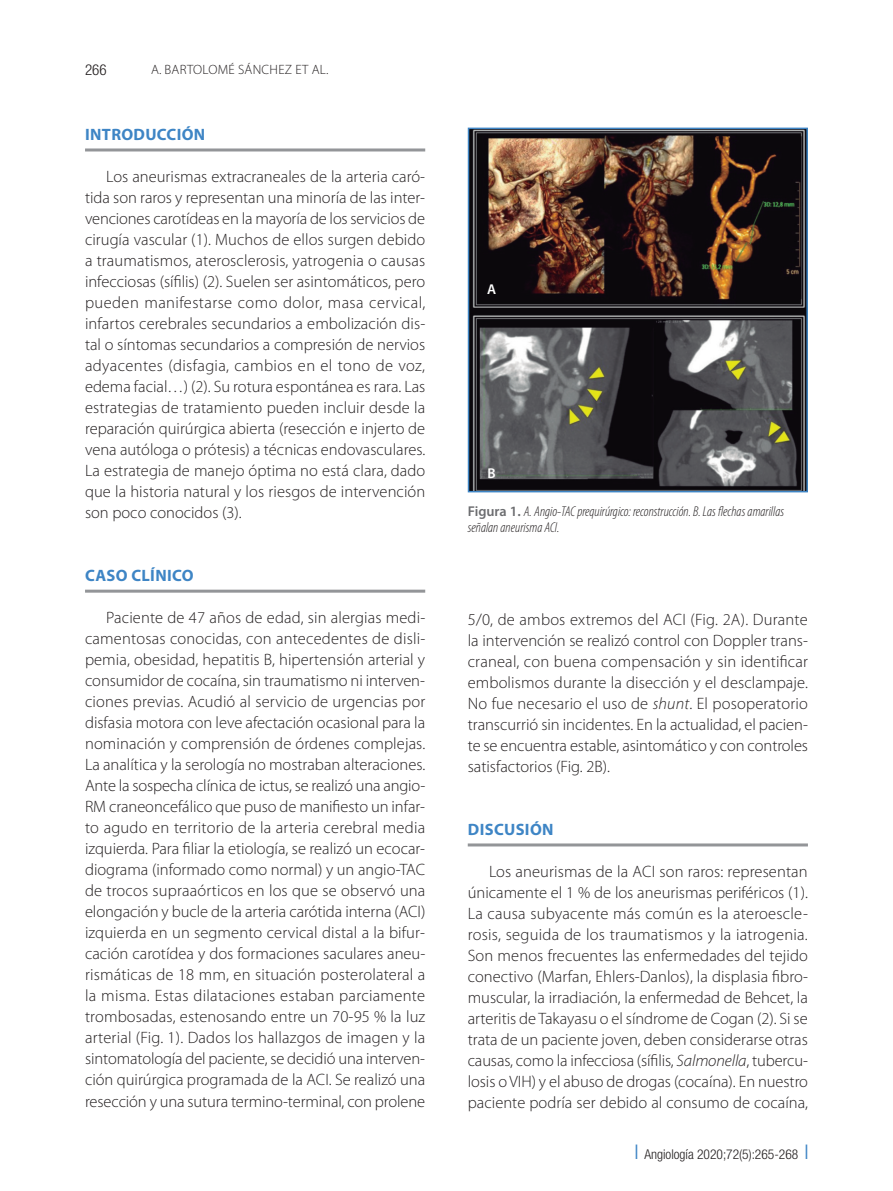
<style>
.page{position:relative;width:893px;height:1191px;background:#fff}
.page>*{position:absolute;margin:0;border:0;box-sizing:border-box;transform-origin:0 0}
.t1{font:300 16.5px/21px "Myriad Pro";color:#231f20;text-align:justify}
.t2{font:700 16.5px "Myriad Pro";letter-spacing:.02em;color:#3e85c5}
.t3{font:300 condensed 15px "Helvetica Neue LT Std";color:#231f20}
.t4{font:italic 300 condensed 14.25px/16.5px "Myriad Pro";color:#231f20}
.t5{font:600 14.25px "Myriad Pro";color:#fff}
.t6{font:300 condensed 13.5px "Helvetica Neue LT Std";color:#231f20}
.t7{font:300 13.5px "Myriad Pro";letter-spacing:.02em;color:#231f20}
.s1{font-weight:600;font-style:normal;font-stretch:normal;color:#6c6d70}
.s2{font-style:italic}
.s3{color:#3e85c5}
</style>
<div class="page">
<hr style="left:85px;top:148px;width:340px;height:3px;background:#939598">
<hr style="left:85px;top:589px;width:340px;height:3px;background:#939598">
<hr style="left:468px;top:843px;width:340px;height:3px;background:#939598">
<img style="left:471px;top:131px;width:334px;height:358px">
<div style="left:468px;top:128px;width:340px;height:364px;border:2px solid #3e85c5"></div>
<p class="t3" style="left:85px;top:61px;width:23px">266</p>
<p class="t7" style="left:151px;top:62px;width:179px">A. BARTOLOMÉ SÁNCHEZ ET AL.</p>
<p class="t2" style="left:85px;top:125px;width:122px">INTRODUCCIÓN</p>
<p class="t1" style="left:85px;top:166px;width:342px;text-indent:21px">Los aneurismas extracraneales de la arteria caró&shy;tida son raros y representan una minoría de las inter&shy;venciones carotídeas en la mayoría de los servicios de cirugía vascular (1). Muchos de ellos surgen debido a traumatismos, aterosclerosis, yatrogenia o causas infecciosas (sífilis) (2). Suelen ser asintomáticos, pero pueden manifestarse como dolor, masa cervical, infartos cerebrales secundarios a embolización dis&shy;tal o síntomas secundarios a compresión de nervios adyacentes (disfagia, cambios en el tono de voz, edema facial…) (2). Su rotura espontánea es rara. Las estrategias de tratamiento pueden incluir desde la reparación quirúrgica abierta (resección e injerto de vena autóloga o prótesis) a técnicas endovasculares.<br>La estrategia de manejo óptima no está clara, dado que la historia natural y los riesgos de intervención son poco conocidos (3).</p>
<p class="t2" style="left:85px;top:566px;width:110px">CASO CLÍNICO</p>
<p class="t1" style="left:85px;top:607px;width:342px;text-indent:21px">Paciente de 47 años de edad, sin alergias medi&shy;camentosas conocidas, con antecedentes de disli&shy;pemia, obesidad, hepatitis B, hipertensión arterial y consumidor de cocaína, sin traumatismo ni interven&shy;ciones previas. Acudió al servicio de urgencias por disfasia motora con leve afectación ocasional para la nominación y comprensión de órdenes complejas.<br>La analítica y la serología no mostraban alteraciones.<br>Ante la sospecha clínica de ictus, se realizó una angio-RM craneoncefálico que puso de manifiesto un infar&shy;to agudo en territorio de la arteria cerebral media izquierda. Para filiar la etiología, se realizó un ecocar&shy;diograma (informado como normal) y un angio-TAC de trocos supraaórticos en los que se observó una elongación y bucle de la arteria carótida interna (ACI) izquierda en un segmento cervical distal a la bifur&shy;cación carotídea y dos formaciones saculares aneu&shy;rismáticas de 18 mm, en situación posterolateral a la misma. Estas dilataciones estaban parciamente trombosadas, estenosando entre un 70-95 % la luz arterial (Fig. 1). Dados los hallazgos de imagen y la sintomatología del paciente, se decidió una interven&shy;ción quirúrgica programada de la ACI. Se realizó una resección y una sutura termino-terminal, con prolene</p>
<p class="t5" style="left:487px;top:281px;width:11px">A</p>
<p class="t5" style="left:487px;top:465px;width:10px">B</p>
<p class="t4" style="left:468px;top:503px;width:318px"><span class="s1">Figura 1.</span> A. Angio-TAC prequirúrgico: reconstrucción. B. Las flechas amarillas señalan aneurisma ACI.</p>
<p class="t1" style="left:468px;top:609px;width:342px">5/0, de ambos extremos del ACI (Fig. 2A). Durante la intervención se realizó control con Doppler trans&shy;craneal, con buena compensación y sin identificar embolismos durante la disección y el desclampaje.<br>No fue necesario el uso de <span class="s2">shunt</span>. El posoperatorio transcurrió sin incidentes. En la actualidad, el pacien&shy;te se encuentra estable, asintomático y con controles satisfactorios (Fig. 2B).</p>
<p class="t2" style="left:468px;top:820px;width:87px">DISCUSIÓN</p>
<p class="t1" style="left:468px;top:861px;width:342px;text-indent:21px">Los aneurismas de la ACI son raros: representan únicamente el 1 % de los aneurismas periféricos (1).<br>La causa subyacente más común es la ateroescle&shy;rosis, seguida de los traumatismos y la iatrogenia.<br>Son menos frecuentes las enfermedades del tejido conectivo (Marfan, Ehlers-Danlos), la displasia fibro&shy;muscular, la irradiación, la enfermedad de Behcet, la arteritis de Takayasu o el síndrome de Cogan (2). Si se trata de un paciente joven, deben considerarse otras causas, como la infecciosa (sífilis, <span class="s2">Salmonella</span>, tubercu&shy;losis o VIH) y el abuso de drogas (cocaína). En nuestro paciente podría ser debido al consumo de cocaína,</p>
<p class="t6" style="left:635px;top:1146px;width:174px"><span class="s3">❘</span> Angiología 2020;72(5):265-268 <span class="s3">❘</span></p>
</div>
